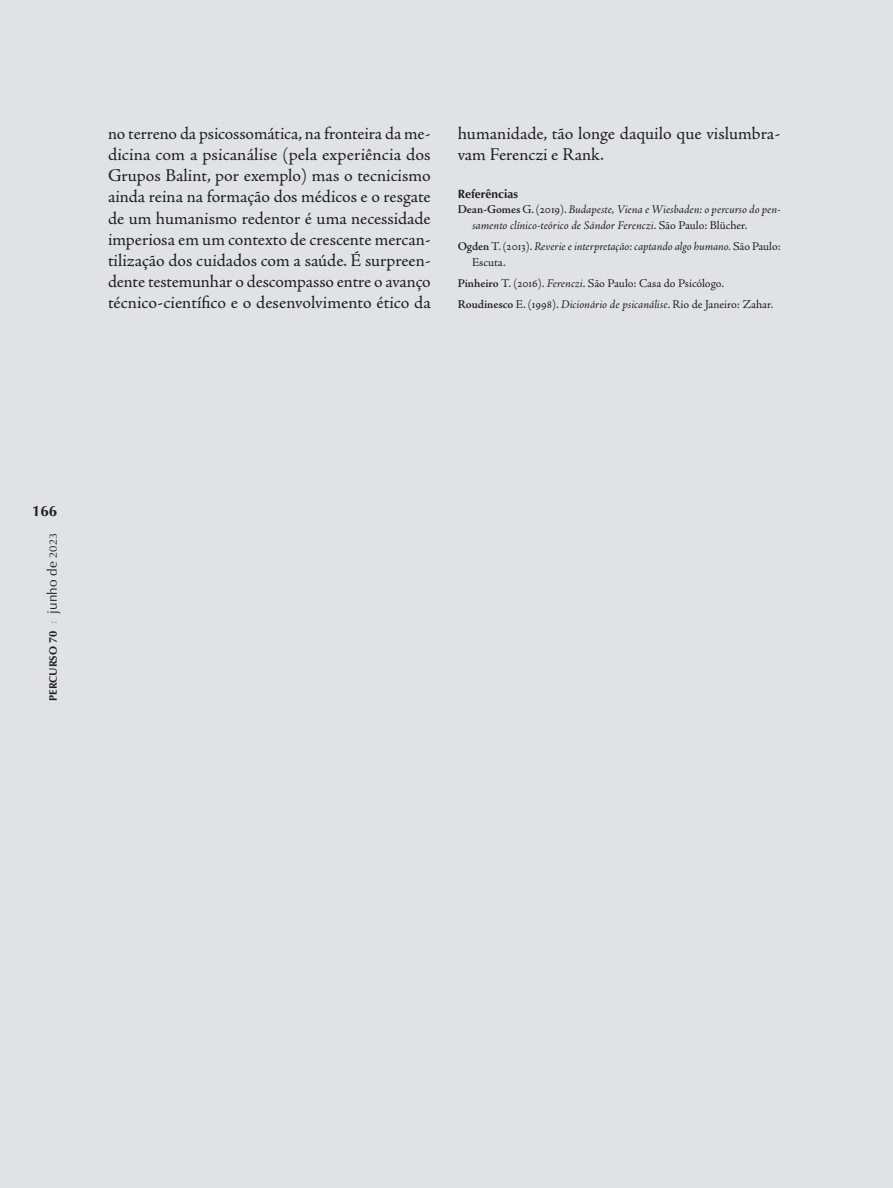
<style>
.page{position:relative;width:893px;height:1188px;background:#e1e2e4}
.page>*{position:absolute;margin:0;border:0;box-sizing:border-box;transform-origin:0 0}
.t1{font:18px/21.1px "Adobe Jenson Pro";color:#231f20;text-align:justify}
.t2{font:700 15px "Optima LT Std";color:#231f20}
.t3{font:italic 12px/15.8px "Adobe Jenson Pro";letter-spacing:-.005em;color:#231f20}
.t4{font:12px/21px "Adobe Jenson Pro";color:#231f20}
.t5{font:700 12px "Optima LT Std";color:#231f20}
.t6{font:10.8px "Optima LT Std Bold SC800";color:#231f20}
.s1{font-weight:600;font-style:normal}
.s2{font-style:normal}
.s3{font-weight:600}
.s4{font-style:italic}
.s5{font-size:11.25px}
.s6{font-family:"Adobe Jenson Pro";font-size:13.5px;color:#939598}
.s7{font-family:"Optima LT Std";font-size:13.5px}
.s8{font-family:"Optima LT Std"}
</style>
<div class="page">
<p class="t1" style="left:108px;top:123px;width:324px">no terreno da psicossomática, na fronteira da me&shy;dicina com a psicanálise (pela experiência dos Grupos Balint, por exemplo) mas o tecnicismo ainda reina na formação dos médicos e o resgate de um humanismo redentor é uma necessidade imperiosa em um contexto de crescente mercan&shy;tilização dos cuidados com a saúde. É surpreen&shy;dente testemunhar o descompasso entre o avanço técnico-científico e o desenvolvimento ético da</p>
<p class="t1" style="left:458px;top:123px;width:324px">humanidade, tão longe daquilo que vislumbra&shy;vam Ferenczi e Rank.</p>
<p class="t5" style="left:458px;top:187px;width:62px">Referências</p>
<p class="t3" style="left:472px;top:202px;width:310px;text-indent:-14px"><span class="s1">Dean-Gomes</span> <span class="s2">G. (2019).</span> Budapeste, Viena e Wiesbaden: o percurso do pen&shy;samento clínico-teórico de Sándor Ferenczi<span class="s2">. São Paulo: Blücher.</span></p>
<p class="t3" style="left:472px;top:239px;width:310px;text-indent:-14px"><span class="s1">Ogden</span> <span class="s2">T. (2013).</span> Reverie e interpretação: captando algo humano. <span class="s2">São Paulo:<br>Escuta.</span></p>
<p class="t4" style="left:458px;top:273px;width:317px"><span class="s3">Pinheiro</span> T. (2016). <span class="s4">Ferenczi</span>. São Paulo: Casa do Psicólogo.<br><span class="s3">Roudinesco</span> E. (1998). <span class="s4">Dicionário de psicanálise</span>. Rio de Janeiro: Zahar.</p>
<p class="t2" style="left:32px;top:502px;width:27px">166</p>
<p class="t6" style="left:47px;top:701px;width:170px;rotate:-90deg">percurso <span class="s5">70</span> <span class="s6">:</span> <span class="s7">junho de</span> <span class="s8">2023</span></p>
</div>
